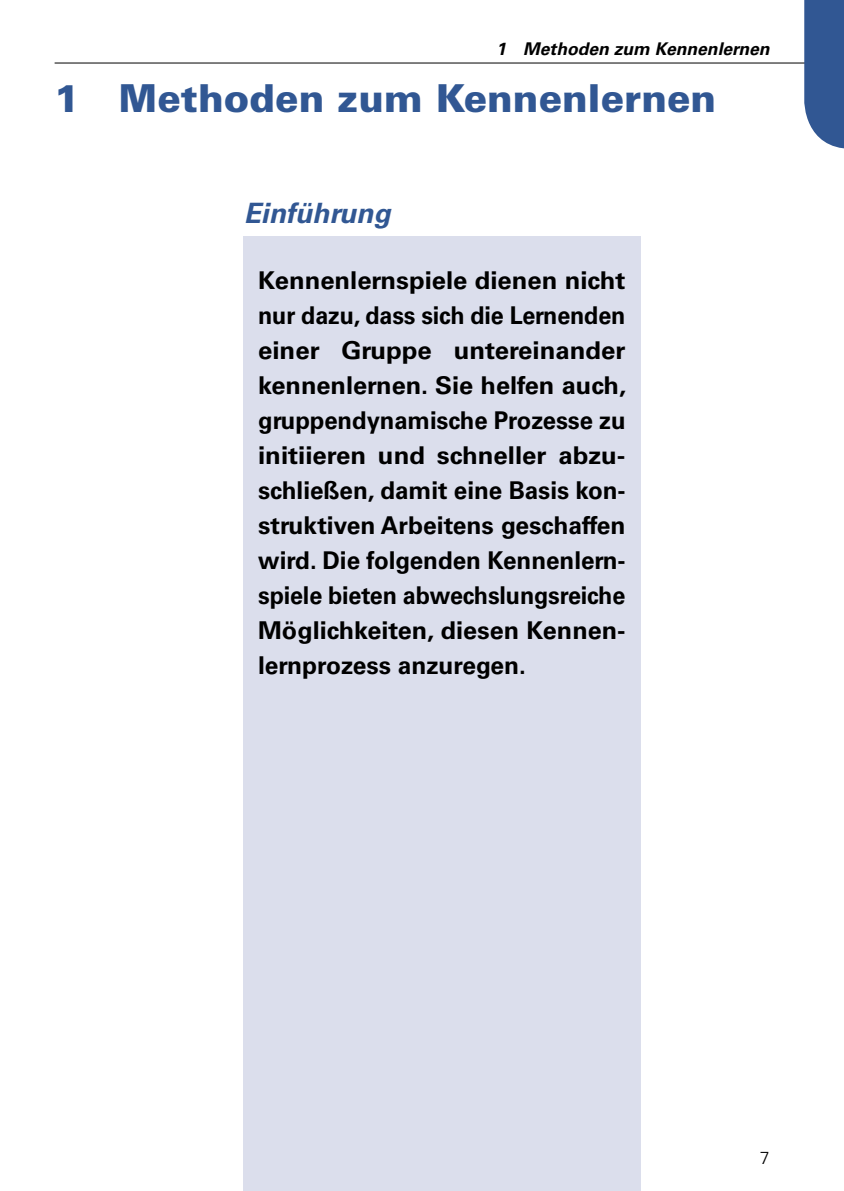
<style>
.page{position:relative;width:844px;height:1191px;background:#fff}
.page>*{position:absolute;margin:0;border:0;box-sizing:border-box;transform-origin:0 0}
.t1{font:900 38.5px "Univers LT Std";color:#315793}
.t2{font:italic 700 28px "Univers LT Std";color:#315793}
.t3{font:700 24.5px/35px "Univers LT Std";color:#000;text-align:justify;scale:1.04 1}
.t4{font:italic 700 17.5px "Univers LT Std";color:#000}
.t5{font:300 17.5px "Univers LT Std";color:#000}
</style>
<div class="page">
<hr style="left:55px;top:63px;width:788px;height:1px;background:#000">
<div style="left:243px;top:236px;width:397px;height:955px;background:#dbdeec"></div>
<svg style="left:804px;top:0;width:39px;height:149px;background:#42659c"></svg>
<p class="t4" style="left:496px;top:43px;width:275px">1 Methoden zum Kennenlernen</p>
<h1 class="t1" style="left:55px;top:83px;width:663px">1 Methoden zum Kennenlernen</h1>
<p class="t2" style="left:244px;top:202px;width:148px">Einführung</p>
<p class="t3" style="left:258px;top:265px;width:355px">Kennenlernspiele dienen nicht nur dazu, dass sich die Lernenden einer Gruppe untereinander kennenlernen. Sie helfen auch, gruppendynamische Prozesse zu initiieren und schneller abzu&shy;schließen, damit eine Basis kon&shy;struktiven Arbeitens geschaffen wird. Die folgenden Kennenlern&shy;spiele bieten abwechslungsreiche Möglichkeiten, diesen Kennen&shy;lernprozess anzuregen.</p>
<p class="t5" style="left:759px;top:1147px;width:11px">7</p>
</div>
